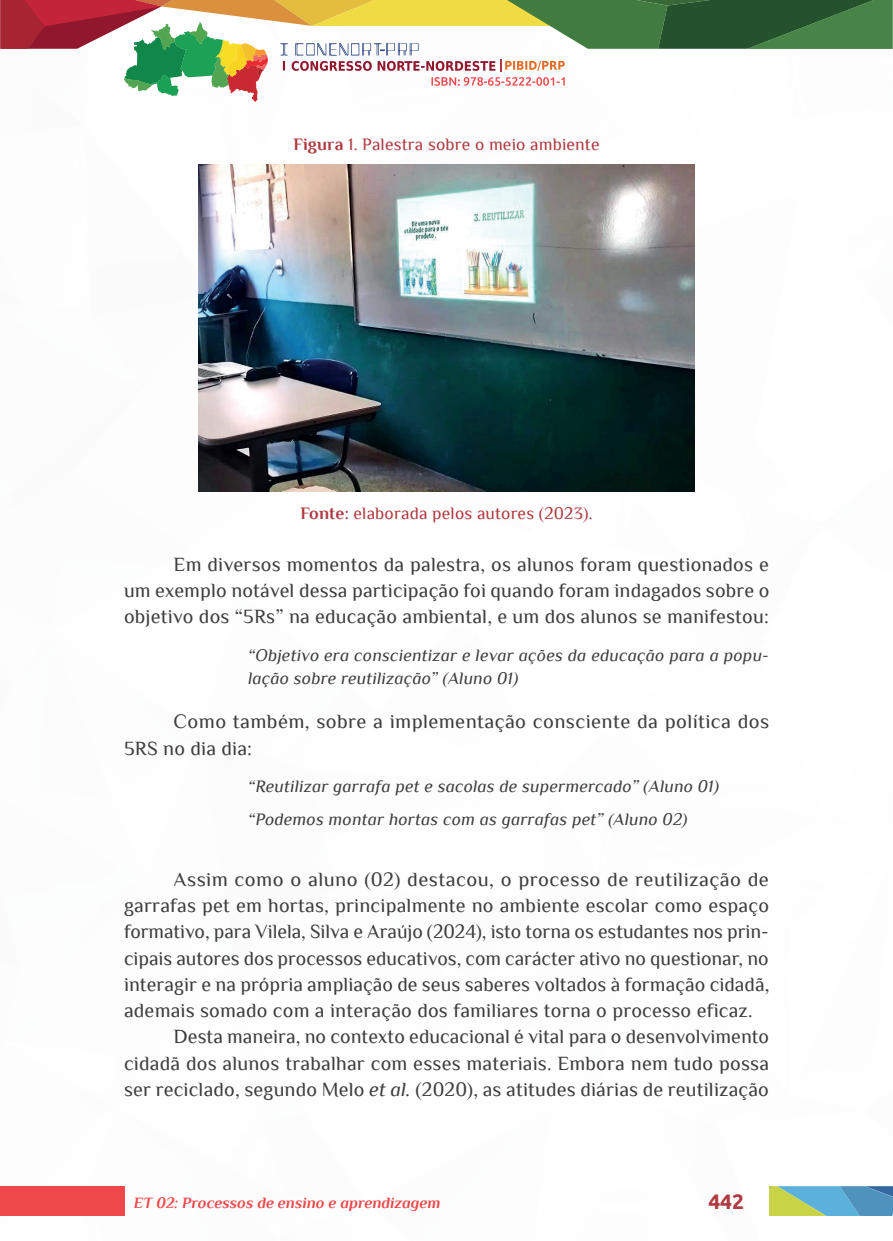
<style>
.page{position:relative;width:893px;height:1241px;background:#fff}
.page>*{position:absolute;margin:0;border:0;box-sizing:border-box;transform-origin:0 0}
.t1{font:700 21px "Ubuntu";color:#af3a41}
._6_CORPO{font:20.12px/26.2px "Philosopher";letter-spacing:.01em;color:#3e3e3f;text-align:justify}
._10_DEPOIMENTO{font:italic 17.5px/22.8px "Philosopher";letter-spacing:.01em;color:#3e3e3f}
._13_LEGENDAS{font:17.5px "Philosopher";letter-spacing:.01em;color:#af3a41}
._14_FONTES{font:17.5px "Philosopher";letter-spacing:.01em;color:#af3a41}
.t2{font:italic 700 15.75px "Philosopher";color:#ef484b}
.s1{font-weight:700}
.s2{font-style:italic}
</style>
<div class="page">
<div style="left:0;top:1185px;width:124px;height:30px;background:#ef484b"></div>
<svg style="left:0;top:0;width:892px;height:102px"></svg>
<svg style="left:769px;top:1186px;width:124px;height:29px;background:#72aea9"></svg>
<img style="left:198px;top:164px;width:496px;height:327px">
<p class="_13_LEGENDAS" style="left:293px;top:135px;width:308px"><span class="s1">Figura</span> 1. Palestra sobre o meio ambiente</p>
<p class="_14_FONTES" style="left:300px;top:504px;width:294px"><span class="s1">Fonte:</span> elaborada pelos autores (2023).</p>
<p class="_6_CORPO" style="left:124px;top:551px;width:647px;text-indent:50px">Em diversos momentos da palestra, os alunos foram questionados e um exemplo notável dessa participação foi quando foram indagados sobre o objetivo dos “5Rs” na educação ambiental, e um dos alunos se manifestou:</p>
<p class="_10_DEPOIMENTO" style="left:248px;top:643px;width:522px">“Objetivo era conscientizar e levar ações da educação para a popu&shy;lação sobre reutilização” (Aluno 01)</p>
<p class="_6_CORPO" style="left:124px;top:708px;width:647px;text-indent:50px">Como também, sobre a implementação consciente da política dos<br>5RS no dia dia:</p>
<p class="_10_DEPOIMENTO" style="left:248px;top:775px;width:473px">“Reutilizar garrafa pet e sacolas de supermercado” (Aluno 01)</p>
<p class="_10_DEPOIMENTO" style="left:248px;top:807px;width:441px">“Podemos montar hortas com as garrafas pet” (Aluno 02)</p>
<p class="_6_CORPO" style="left:124px;top:866px;width:647px;text-indent:50px">Assim como o aluno (02) destacou, o processo de reutilização de garrafas pet em hortas, principalmente no ambiente escolar como espaço formativo, para Vilela, Silva e Araújo (2024), isto torna os estudantes nos prin&shy;cipais autores dos processos educativos, com carácter ativo no questionar, no interagir e na própria ampliação de seus saberes voltados à formação cidadã, ademais somado com a interação dos familiares torna o processo eficaz.</p>
<p class="_6_CORPO" style="left:124px;top:1023px;width:647px;text-indent:50px">Desta maneira, no contexto educacional é vital para o desenvolvimento cidadã dos alunos trabalhar com esses materiais. Embora nem tudo possa ser reciclado, segundo Melo <span class="s2">et al.</span> (2020), as atitudes diárias de reutilização</p>
<p class="t2" style="left:134px;top:1193px;width:308px">ET 02: Processos de ensino e aprendizagem</p>
<p class="t1" style="left:708px;top:1188px;width:37px">442</p>
</div>
